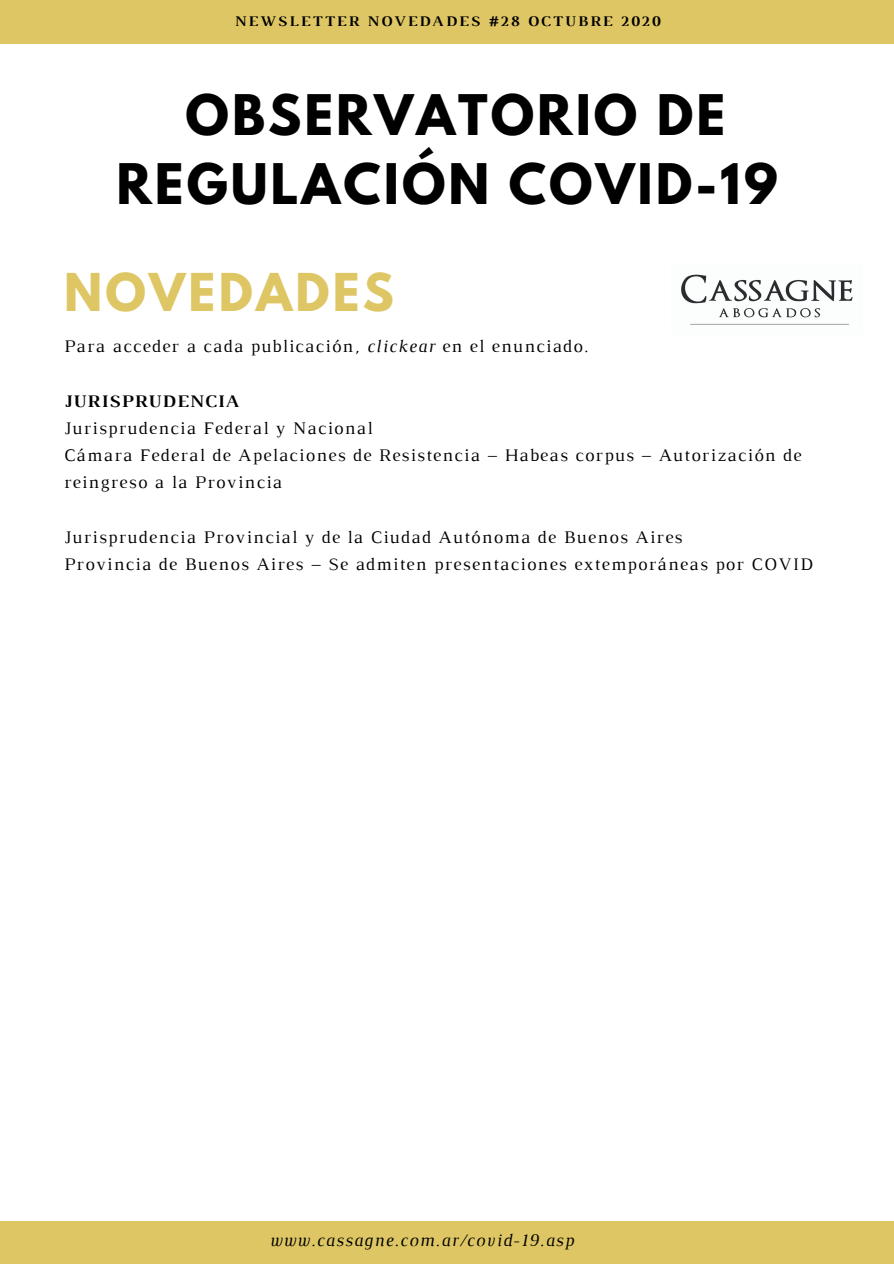
<style>
.page{position:relative;width:894px;height:1264px;background:#fff}
.page>*{position:absolute;margin:0;border:0;box-sizing:border-box;transform-origin:0 0}
.t1{font:700 49.5px/68.7px "League Spartan";letter-spacing:.06em;color:#000;text-align:center}
.t2{font:700 46.2px "League Spartan";letter-spacing:.07em;color:#ddc663}
.t3{font:18px/27.2px "Luthier";letter-spacing:.07em;color:#000}
.t4{font:italic 18px "Luthier";letter-spacing:.07em;color:#000}
.t5{font:700 18px "Luthier";letter-spacing:.07em;color:#000}
.t6{font:700 15px "Luthier";letter-spacing:.14em;color:#000}
.s1{font-style:italic}
</style>
<div class="page">
<div style="left:0;top:0;width:893px;height:44px;background:#ddc663"></div>
<div style="left:0;top:1220px;width:893px;height:43px;background:#ddc663"></div>
<img style="left:681px;top:274px;width:172px;height:51px">
<p class="t6" style="left:234px;top:15px;width:427px">NEWSLETTER NOVEDADES #28 OCTUBRE 2020</p>
<h1 class="t1" style="left:116px;top:87px;width:662px">OBSERVATORIO DE<br>REGULACIÓN COVID-19</h1>
<h2 class="t2" style="left:64px;top:269px;width:331px">NOVEDADES</h2>
<p class="t3" style="left:64px;top:334px;width:525px">Para acceder a cada publicación, <span class="s1">clickear</span> en el enunciado.</p>
<p class="t5" style="left:64px;top:394px;width:177px">JURISPRUDENCIA</p>
<p class="t3" style="left:64px;top:416px;width:739px">Jurisprudencia Federal y Nacional<br>Cámara Federal de Apelaciones de Resistencia – Habeas corpus – Autorización de reingreso a la Provincia</p>
<p class="t3" style="left:64px;top:524px;width:750px">Jurisprudencia Provincial y de la Ciudad Autónoma de Buenos Aires<br>Provincia de Buenos Aires – Se admiten presentaciones extemporáneas por COVID</p>
<p class="t4" style="left:270px;top:1233px;width:305px">www.cassagne.com.ar/covid-19.asp</p>
</div>
